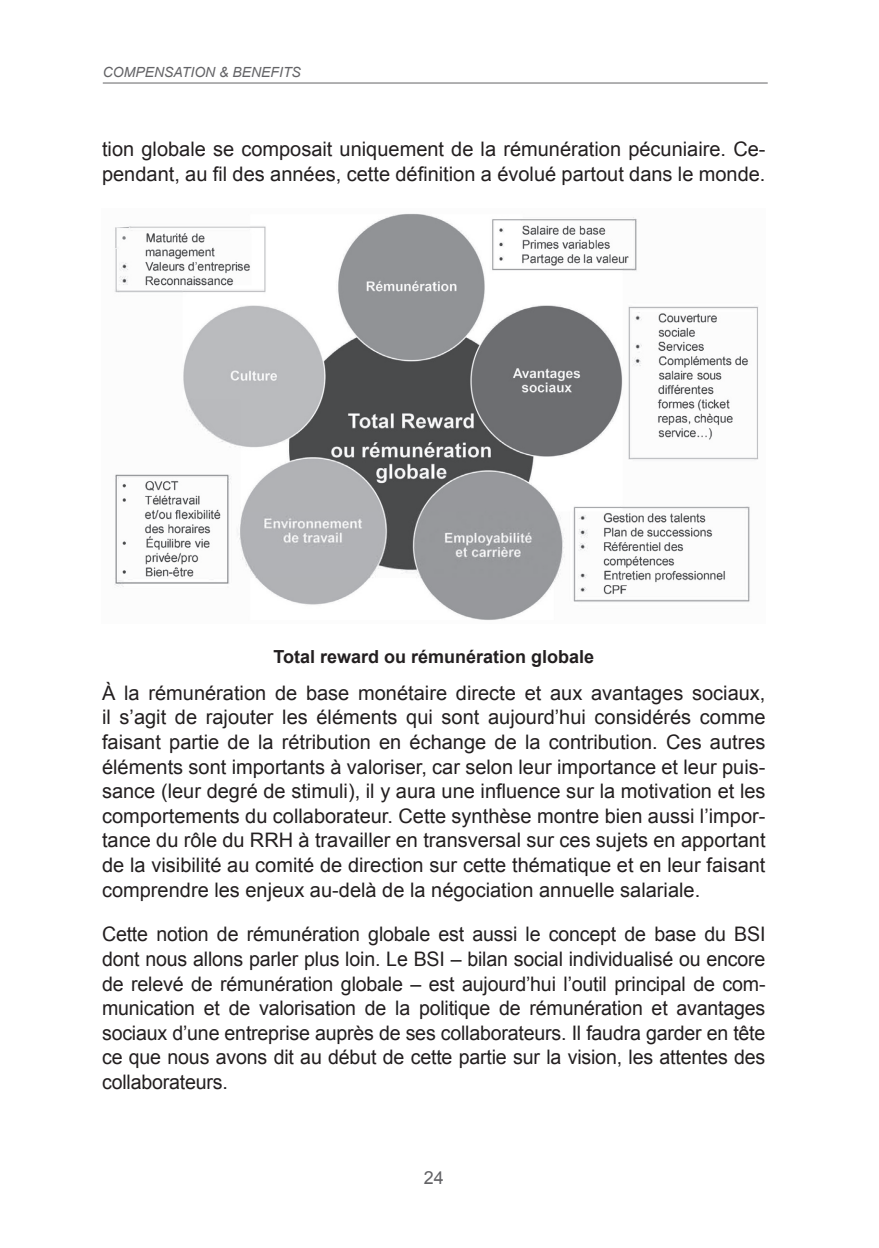
<style>
.page{position:relative;width:879px;height:1248px;background:#fff}
.page>*{position:absolute;margin:0;border:0;box-sizing:border-box;transform-origin:0 0}
.Texte_courant{font:20px/24.6px "Arial";color:#231f20;text-align:justify}
.Titre_illustration{font:700 18px "Arial";color:#231f20}
.t1{font:18px "Arial";color:#636366}
.t2{font:italic 14px "Arial";color:#636366}
</style>
<div class="page">
<hr style="left:103px;top:82px;width:665px;height:1px;background:#636366">
<img style="left:114px;top:213px;width:645px;height:407px">
<p class="t2" style="left:103px;top:63px;width:200px">COMPENSATION &amp; BENEFITS</p>
<p class="Texte_courant" style="left:102px;top:137px;width:665px">tion globale se composait uniquement de la rémunération pécuniaire. Ce&shy;pendant, au fil des années, cette définition a évolué partout dans le monde.</p>
<p class="Titre_illustration" style="left:273px;top:644px;width:322px">Total reward ou rémunération globale</p>
<p class="Texte_courant" style="left:102px;top:680px;width:665px">À la rémunération de base monétaire directe et aux avantages sociaux, il s’agit de rajouter les éléments qui sont aujourd’hui considérés comme faisant partie de la rétribution en échange de la contribution. Ces autres éléments sont importants à valoriser, car selon leur importance et leur puis&shy;sance (leur degré de stimuli), il y aura une influence sur la motivation et les comportements du collaborateur. Cette synthèse montre bien aussi l’impor&shy;tance du rôle du RRH à travailler en transversal sur ces sujets en apportant de la visibilité au comité de direction sur cette thématique et en leur faisant comprendre les enjeux au-delà de la négociation annuelle salariale.</p>
<p class="Texte_courant" style="left:102px;top:922px;width:665px">Cette notion de rémunération globale est aussi le concept de base du BSI dont nous allons parler plus loin. Le BSI – bilan social individualisé ou encore de relevé de rémunération globale – est aujourd’hui l’outil principal de com&shy;munication et de valorisation de la politique de rémunération et avantages sociaux d’une entreprise auprès de ses collaborateurs. Il faudra garder en tête ce que nous avons dit au début de cette partie sur la vision, les attentes des collaborateurs.</p>
<p class="t1" style="left:424px;top:1165px;width:22px">24</p>
</div>
